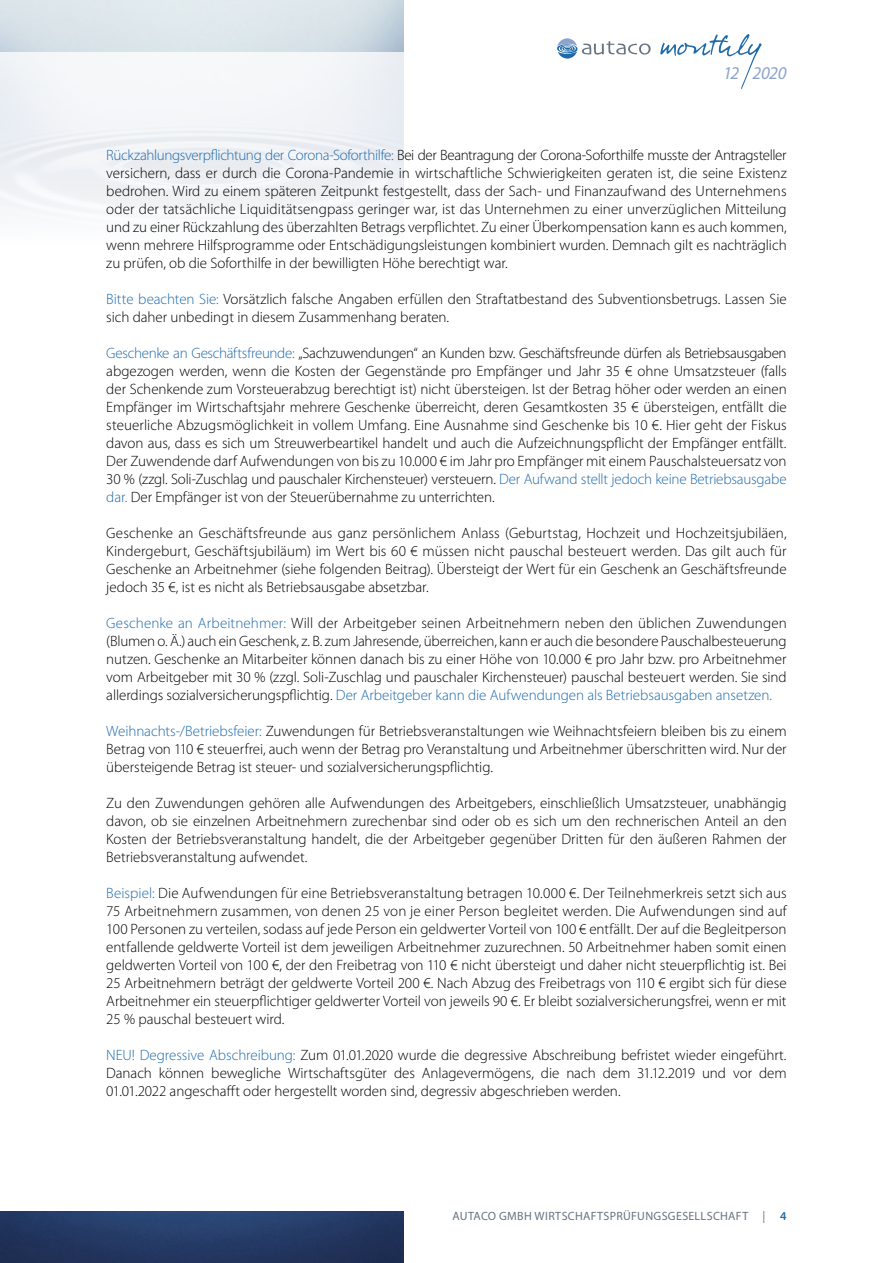
<style>
.page{position:relative;width:893px;height:1263px;background:#fff}
.page>*{position:absolute;margin:0;border:0;box-sizing:border-box;transform-origin:0 0}
.t1{font:italic 18px "Myriad Pro";letter-spacing:-.025em;color:#8da3cd}
.t2{font:300 15px/18px "Myriad Pro";letter-spacing:-.005em;color:#000;text-align:justify}
.t3{font:12px "Myriad Pro";letter-spacing:.03em;color:#687381}
.s1{color:#1f6aaa}
.s2{font-weight:600;color:#1f6aaa}
</style>
<div class="page">
<svg style="left:660px;top:34px;width:102px;height:55px"></svg>
<svg style="left:557px;top:38px;width:94px;height:21px"></svg>
<img style="left:0;top:1212px;width:404px;height:51px">
<p class="t1" style="left:723px;top:62px;width:65px">12 2020</p>
<p class="t2" style="left:106px;top:146px;width:682px"><span class="s1">Rückzahlungsverpflichtung der Corona-Soforthilfe:</span> Bei der Beantragung der Corona-Soforthilfe musste der Antragsteller versichern, dass er durch die Corona-Pandemie in wirtschaftliche Schwierigkeiten geraten ist, die seine Existenz bedrohen. Wird zu einem späteren Zeitpunkt festgestellt, dass der Sach- und Finanzaufwand des Unternehmens oder der tatsächliche Liquiditätsengpass geringer war, ist das Unternehmen zu einer unverzüglichen Mitteilung und zu einer Rückzahlung des überzahlten Betrags verpflichtet. Zu einer Überkompensation kann es auch kommen, wenn mehrere Hilfsprogramme oder Entschädigungsleistungen kombiniert wurden. Demnach gilt es nachträglich zu prüfen, ob die Soforthilfe in der bewilligten Höhe berechtigt war.</p>
<p class="t2" style="left:106px;top:290px;width:682px"><span class="s1">Bitte beachten Sie:</span> Vorsätzlich falsche Angaben erfüllen den Straftatbestand des Subventionsbetrugs. Lassen Sie sich daher unbedingt in diesem Zusammenhang beraten.</p>
<p class="t2" style="left:106px;top:344px;width:682px"><span class="s1">Geschenke an Geschäftsfreunde:</span> „Sachzuwendungen“ an Kunden bzw. Geschäftsfreunde dürfen als Betriebsausgaben abgezogen werden, wenn die Kosten der Gegenstände pro Empfänger und Jahr 35 € ohne Umsatzsteuer (falls der Schenkende zum Vorsteuerabzug berechtigt ist) nicht übersteigen. Ist der Betrag höher oder werden an einen Empfänger im Wirtschaftsjahr mehrere Geschenke überreicht, deren Gesamtkosten 35 € übersteigen, entfällt die steuerliche Abzugsmöglichkeit in vollem Umfang. Eine Ausnahme sind Geschenke bis 10 €. Hier geht der Fiskus davon aus, dass es sich um Streuwerbeartikel handelt und auch die Aufzeichnungspflicht der Empfänger entfällt.<br>Der Zuwendende darf Aufwendungen von bis zu 10.000 € im Jahr pro Empfänger mit einem Pauschalsteuersatz von 30 % (zzgl. Soli-Zuschlag und pauschaler Kirchensteuer) versteuern. <span class="s1">Der Aufwand stellt jedoch keine Betriebsausgabe dar.</span> Der Empfänger ist von der Steuerübernahme zu unterrichten.</p>
<p class="t2" style="left:106px;top:524px;width:682px">Geschenke an Geschäftsfreunde aus ganz persönlichem Anlass (Geburtstag, Hochzeit und Hochzeitsjubiläen, Kindergeburt, Geschäftsjubiläum) im Wert bis 60 € müssen nicht pauschal besteuert werden. Das gilt auch für Geschenke an Arbeitnehmer (siehe folgenden Beitrag). Übersteigt der Wert für ein Geschenk an Geschäftsfreunde jedoch 35 €, ist es nicht als Betriebsausgabe absetzbar.</p>
<p class="t2" style="left:106px;top:614px;width:682px"><span class="s1">Geschenke an Arbeitnehmer:</span> Will der Arbeitgeber seinen Arbeitnehmern neben den üblichen Zuwendungen (Blumen o. Ä.) auch ein Geschenk, z. B. zum Jahresende, überreichen, kann er auch die besondere Pauschalbesteuerung nutzen. Geschenke an Mitarbeiter können danach bis zu einer Höhe von 10.000 € pro Jahr bzw. pro Arbeitnehmer vom Arbeitgeber mit 30 % (zzgl. Soli-Zuschlag und pauschaler Kirchensteuer) pauschal besteuert werden. Sie sind allerdings sozialversicherungspflichtig. <span class="s1">Der Arbeitgeber kann die Aufwendungen als Betriebsausgaben ansetzen.</span></p>
<p class="t2" style="left:106px;top:722px;width:682px"><span class="s1">Weihnachts-/Betriebsfeier:</span> Zuwendungen für Betriebsveranstaltungen wie Weihnachtsfeiern bleiben bis zu einem Betrag von 110 € steuerfrei, auch wenn der Betrag pro Veranstaltung und Arbeitnehmer überschritten wird. Nur der übersteigende Betrag ist steuer- und sozialversicherungspflichtig.</p>
<p class="t2" style="left:106px;top:794px;width:682px">Zu den Zuwendungen gehören alle Aufwendungen des Arbeitgebers, einschließlich Umsatzsteuer, unabhängig davon, ob sie einzelnen Arbeitnehmern zurechenbar sind oder ob es sich um den rechnerischen Anteil an den Kosten der Betriebsveranstaltung handelt, die der Arbeitgeber gegenüber Dritten für den äußeren Rahmen der Betriebsveranstaltung aufwendet.</p>
<p class="t2" style="left:106px;top:884px;width:682px"><span class="s1">Beispiel:</span> Die Aufwendungen für eine Betriebsveranstaltung betragen 10.000 €. Der Teilnehmerkreis setzt sich aus 75 Arbeitnehmern zusammen, von denen 25 von je einer Person begleitet werden. Die Aufwendungen sind auf 100 Personen zu verteilen, sodass auf jede Person ein geldwerter Vorteil von 100 € entfällt. Der auf die Begleitperson entfallende geldwerte Vorteil ist dem jeweiligen Arbeitnehmer zuzurechnen. 50 Arbeitnehmer haben somit einen geldwerten Vorteil von 100 €, der den Freibetrag von 110 € nicht übersteigt und daher nicht steuerpflichtig ist. Bei 25 Arbeitnehmern beträgt der geldwerte Vorteil 200 €. Nach Abzug des Freibetrags von 110 € ergibt sich für diese Arbeitnehmer ein steuerpflichtiger geldwerter Vorteil von jeweils 90 €. Er bleibt sozialversicherungsfrei, wenn er mit 25 % pauschal besteuert wird.</p>
<p class="t2" style="left:106px;top:1046px;width:682px"><span class="s1">NEU! Degressive Abschreibung:</span> Zum 01.01.2020 wurde die degressive Abschreibung befristet wieder eingeführt.<br>Danach können bewegliche Wirtschaftsgüter des Anlagevermögens, die nach dem 31.12.2019 und vor dem 01.01.2022 angeschafft oder hergestellt worden sind, degressiv abgeschrieben werden.</p>
<p class="t3" style="left:452px;top:1208px;width:124px">AUTACO GMBH WIRTSCHA</p>
<p class="t3" style="left:591px;top:1208px;width:131px">FTSPRÜFUNGSGESELLSCHA</p>
<p class="t3" style="left:736px;top:1208px;width:11px">FT</p>
<p class="t3" style="left:762px;top:1208px;width:26px">| <span class="s2">4</span></p>
</div>
